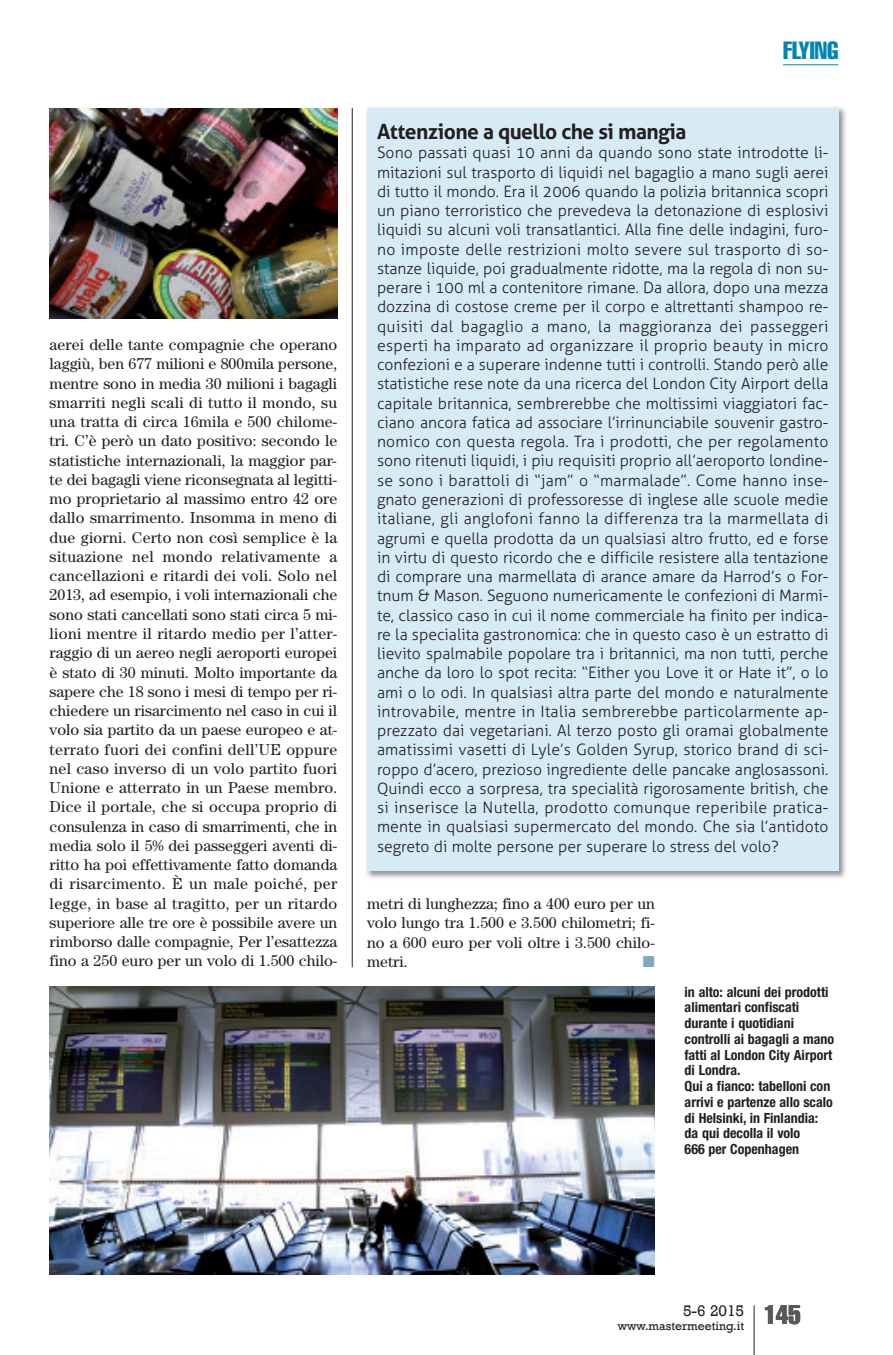
<style>
.page{position:relative;width:893px;height:1355px;background:#fff}
.page>*{position:absolute;margin:0;border:0;box-sizing:border-box;transform-origin:0 0}
.t1{font:extra-condensed 26.25px "Helvetica";color:#57585a}
.t2{font:extra-condensed 24.5px "Helvetica";color:#0086b1}
.t3{font:700 21px "Aller";letter-spacing:-.025em;color:#231f20}
.t4{font:300 15.75px/19.2px "Aller";color:#231f20;text-align:justify}
.t5{font:15.75px/19.2px "Century";color:#231f20;text-align:justify}
.t6{font:15.75px "Rockwell";color:#231f20}
.t7{font:15.75px "Zapf Dingbats";color:#7fa8bc}
.t8{font:700 condensed 14px/15.8px "Helvetica Neue";color:#231f20}
.t9{font:12.25px "Rockwell";color:#231f20}
</style>
<div class="page">
<hr style="left:754px;top:1305px;width:1px;height:49px;background:#231f20">
<hr style="left:783px;top:64px;width:55px;height:1px;background:#0086b1">
<hr style="left:352px;top:108px;width:1px;height:859px;background:#231f20">
<img style="left:366px;top:107px;width:480px;height:771px">
<div style="left:367px;top:108px;width:471px;height:762px;background:#d6ebf5"></div>
<img style="left:50px;top:108px;width:287px;height:210px">
<img style="left:50px;top:986px;width:605px;height:288px">
<p class="t5" style="left:50px;top:336px;width:289px">aerei delle tante compagnie che operano laggiù, ben 677 milioni e 800mila persone, mentre sono in media 30 milioni i bagagli smarriti negli scali di tutto il mondo, su una tratta di circa 16mila e 500 chilome&shy;tri. C’è però un dato positivo: secondo le statistiche internazionali, la maggior par&shy;te dei bagagli viene riconsegnata al legitti&shy;mo proprietario al massimo entro 42 ore dallo smarrimento. Insomma in meno di due giorni. Certo non così semplice è la situazione nel mondo relativamente a cancellazioni e ritardi dei voli. Solo nel 2013, ad esempio, i voli internazionali che sono stati cancellati sono stati circa 5 mi&shy;lioni mentre il ritardo medio per l’atter&shy;raggio di un aereo negli aeroporti europei è stato di 30 minuti. Molto importante da sapere che 18 sono i mesi di tempo per ri&shy;chiedere un risarcimento nel caso in cui il volo sia partito da un paese europeo e at&shy;terrato fuori dei confini dell’UE oppure nel caso inverso di un volo partito fuori Unione e atterrato in un Paese membro.<br>Dice il portale, che si occupa proprio di consulenza in caso di smarrimenti, che in media solo il 5% dei passeggeri aventi di&shy;ritto ha poi effettivamente fatto domanda di risarcimento. È un male poiché, per legge, in base al tragitto, per un ritardo superiore alle tre ore è possibile avere un rimborso dalle compagnie, Per l’esattezza fino a 250 euro per un volo di 1.500 chilo-</p>
<h2 class="t2" style="left:783px;top:42px;width:57px">FLYING</h2>
<h3 class="t3" style="left:377px;top:119px;width:311px">Attenzione a quello che si mangia</h3>
<p class="t4" style="left:377px;top:143px;width:453px">Sono passati quasi 10 anni da quando sono state introdotte li&shy;mitazioni sul trasporto di liquidi nel bagaglio a mano sugli aerei di tutto il mondo. Era il 2006 quando la polizia britannica scopri un piano terroristico che prevedeva la detonazione di esplosivi liquidi su alcuni voli transatlantici. Alla fine delle indagini, furo&shy;no imposte delle restrizioni molto severe sul trasporto di so&shy;stanze liquide, poi gradualmente ridotte, ma la regola di non su&shy;perare i 100 ml a contenitore rimane. Da allora, dopo una mezza dozzina di costose creme per il corpo e altrettanti shampoo re&shy;quisiti dal bagaglio a mano, la maggioranza dei passeggeri esperti ha imparato ad organizzare il proprio beauty in micro confezioni e a superare indenne tutti i controlli. Stando però alle statistiche rese note da una ricerca del London City Airport della capitale britannica, sembrerebbe che moltissimi viaggiatori fac&shy;ciano ancora fatica ad associare l’irrinunciabile souvenir gastro&shy;nomico con questa regola. Tra i prodotti, che per regolamento sono ritenuti liquidi, i piu requisiti proprio all’aeroporto londine&shy;se sono i barattoli di “jam” o “marmalade”. Come hanno inse&shy;gnato generazioni di professoresse di inglese alle scuole medie italiane, gli anglofoni fanno la differenza tra la marmellata di agrumi e quella prodotta da un qualsiasi altro frutto, ed e forse in virtu di questo ricordo che e difficile resistere alla tentazione di comprare una marmellata di arance amare da Harrod’s o For&shy;tnum &amp; Mason. Seguono numericamente le confezioni di Marmi&shy;te, classico caso in cui il nome commerciale ha finito per indica&shy;re la specialita gastronomica: che in questo caso è un estratto di lievito spalmabile popolare tra i britannici, ma non tutti, perche anche da loro lo spot recita: “Either you Love it or Hate it”, o lo ami o lo odi. In qualsiasi altra parte del mondo e naturalmente introvabile, mentre in Italia sembrerebbe particolarmente ap&shy;prezzato dai vegetariani. Al terzo posto gli oramai globalmente amatissimi vasetti di Lyle’s Golden Syrup, storico brand di sci&shy;roppo d’acero, prezioso ingrediente delle pancake anglosassoni.<br>Quindi ecco a sorpresa, tra specialità rigorosamente british, che si inserisce la Nutella, prodotto comunque reperibile pratica&shy;mente in qualsiasi supermercato del mondo. Che sia l’antidoto segreto di molte persone per superare lo stress del volo?</p>
<p class="t5" style="left:367px;top:895px;width:289px">metri di lunghezza; fino a 400 euro per un volo lungo tra 1.500 e 3.500 chilometri; fi&shy;no a 600 euro per voli oltre i 3.500 chilo&shy;metri.</p>
<p class="t7" style="left:643px;top:952px;width:13px">■</p>
<p class="t8" style="left:685px;top:984px;width:151px">in alto: alcuni dei prodotti alimentari confiscati durante i quotidiani controlli ai bagagli a mano fatti al London City Airport di Londra.<br>Qui a fianco: tabelloni con arrivi e partenze allo scalo di Helsinki, in Finlandia: da qui decolla il volo<br>666 per Copenhagen</p>
<p class="t6" style="left:683px;top:1300px;width:63px">5-6 2015</p>
<p class="t9" style="left:618px;top:1318px;width:128px">www.mastermeeting.it</p>
<h1 class="t1" style="left:764px;top:1305px;width:38px">145</h1>
</div>
